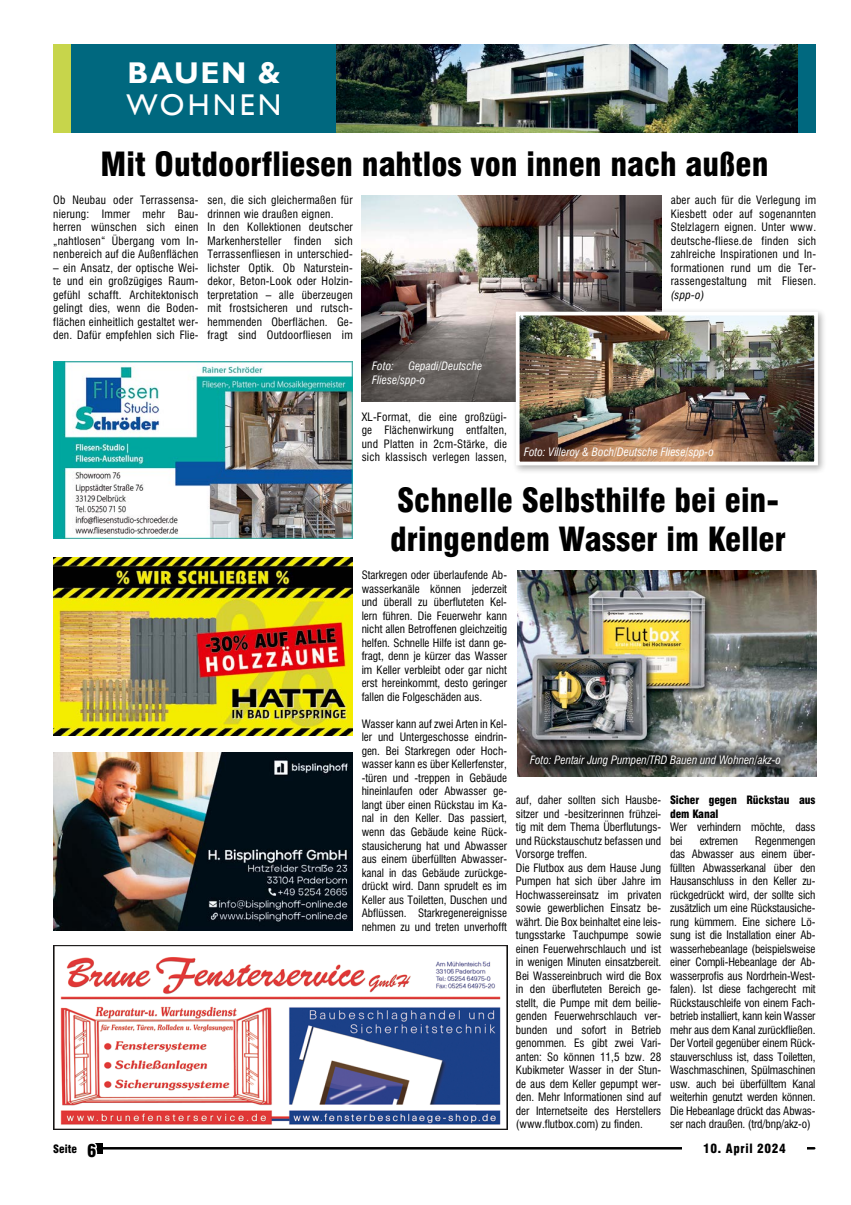
<style>
.page{position:relative;width:851px;height:1205px;background:#fff}
.page>*{position:absolute;margin:0;border:0;box-sizing:border-box;transform-origin:0 0}
.t1{font:900 condensed 32.5px/39.5px "Swiss 721 BT";color:#000}
.t2{font:700 30px "Gill Sans";letter-spacing:.05em;color:#fff}
.t3{font:30px "Gill Sans";letter-spacing:.11em;color:#fff}
.t4{font:900 condensed 12.5px "Swiss 721 BT";letter-spacing:.05em;color:#000}
.t5{font:11.25px/13.5px "Swis 721 BT Condensed 2";color:#000;text-align:justify}
.t6{font:11.25px/13.5px "Swis 721 BT Condensed 2";letter-spacing:.02em;color:#000}
.t7{font:11.25px/13.5px "Swis 721 BT Condensed 3";color:#fff}
.t8{font:900 condensed 11.25px/13.5px "Swiss 721 BT";letter-spacing:-.01em;color:#000}
.t9{font:11.25px "Swis 721 BT Condensed 3";color:#000}
.s1{font-size:17.5px;color:#fff}
</style>
<div class="page">
<hr style="left:97px;top:1147px;width:717px;height:2px;background:#000">
<div style="left:92px;top:1143px;width:10px;height:10px;background:#000"></div>
<div style="left:682px;top:1136px;width:124px;height:24px;background:#fff"></div>
<div style="left:53px;top:44px;width:762px;height:89px;background:#00687f"></div>
<div style="left:53px;top:44px;width:18px;height:89px;background:#c7d54b"></div>
<img style="left:337px;top:44px;width:460px;height:89px">
<img style="left:53px;top:558px;width:300px;height:177px">
<img style="left:53px;top:361px;width:300px;height:178px">
<img style="left:361px;top:195px;width:300px;height:206px">
<img style="left:53px;top:753px;width:300px;height:177px">
<img style="left:53px;top:945px;width:454px;height:185px">
<div style="left:511px;top:307px;width:315px;height:167px;background:#000;opacity:.32"></div>
<img style="left:520px;top:317px;width:292px;height:143px">
<div style="left:515px;top:312px;width:302px;height:153px;border:4px solid #fff"></div>
<img style="left:517px;top:570px;width:299px;height:207px">
<svg style="left:517px;top:742px;width:275px;height:35px;background:#515350"></svg>
<h2 class="t2" style="left:127px;top:55px;width:154px">BAUEN &amp;</h2>
<h2 class="t3" style="left:126px;top:88px;width:156px">WOHNEN</h2>
<h1 class="t1" style="left:101px;top:144px;width:669px">Mit Outdoorfliesen nahtlos von innen nach außen</h1>
<p class="t5" style="left:53px;top:193px;width:147px">Ob Neubau oder Terrassensa&shy;nierung: Immer mehr Bau&shy;herren wünschen sich einen „nahtlosen“ Übergang vom In&shy;nenbereich auf die Außenflächen</p>
<p class="t5" style="left:53px;top:261px;width:147px">– ein Ansatz, der optische Wei&shy;te und ein großzügiges Raum&shy;gefühl schafft. Architektonisch gelingt dies, wenn die Boden&shy;flächen einheitlich gestaltet wer&shy;den. Dafür empfehlen sich Flie-</p>
<p class="t6" style="left:207px;top:193px;width:147px">sen, die sich gleichermaßen für drinnen wie draußen eignen.<br>In den Kollektionen deutscher<br>Markenhersteller finden sich<br>Terrassenfliesen in unterschied&shy;lichster Optik. Ob Naturstein&shy;dekor, Beton-Look oder Holzin&shy;terpretation – alle überzeugen mit frostsicheren und rutsch&shy;hemmenden Oberflächen. Ge&shy;fragt sind Outdoorfliesen im</p>
<p class="t5" style="left:670px;top:193px;width:147px">aber auch für die Verlegung im Kiesbett oder auf sogenannten Stelzlagern eignen. Unter www. deutsche-fliese.de finden sich zahlreiche Inspirationen und In&shy;formationen rund um die Ter&shy;rassengestaltung mit Fliesen.</p>
<p class="t9" style="left:670px;top:288px;width:35px">(spp-o)</p>
<p class="t7" style="left:372px;top:359px;width:111px;text-indent:36px">Gepadi/Deutsche<br>Fliese/spp-o</p>
<p class="t7" style="left:372px;top:359px;width:23px">Foto:</p>
<p class="t5" style="left:361px;top:410px;width:147px">XL-Format, die eine großzügi&shy;ge Flächenwirkung entfalten, und Platten in 2cm-Stärke, die sich klassisch verlegen lassen,</p>
<p class="t7" style="left:524px;top:445px;width:191px">Foto: Villeroy &amp; Boch/Deutsche Fliese/spp-o</p>
<h1 class="t1" style="left:390px;top:480px;width:397px">Schnelle Selbsthilfe bei ein&shy;dringendem Wasser im Keller</h1>
<p class="t5" style="left:361px;top:568px;width:147px">Starkregen oder überlaufende Ab&shy;wasserkanäle können jederzeit und überall zu überfluteten Kel&shy;lern führen. Die Feuerwehr kann nicht allen Betroffenen gleichzeitig helfen. Schnelle Hilfe ist dann ge&shy;fragt, denn je kürzer das Wasser im Keller verbleibt oder gar nicht erst hereinkommt, desto geringer fallen die Folgeschäden aus.</p>
<p class="t5" style="left:361px;top:717px;width:147px">Wasser kann auf zwei Arten in Kel&shy;ler und Untergeschosse eindrin&shy;gen. Bei Starkregen oder Hoch&shy;wasser kann es über Kellerfenster, -türen und -treppen in Gebäude hineinlaufen oder Abwasser ge&shy;langt über einen Rückstau im Ka&shy;nal in den Keller. Das passiert, wenn das Gebäude keine Rück&shy;stausicherung hat und Abwasser aus einem überfüllten Abwasser&shy;kanal in das Gebäude zurückge&shy;drückt wird. Dann sprudelt es im Keller aus Toiletten, Duschen und Abflüssen. Starkregenereignisse nehmen zu und treten unverhofft</p>
<p class="t7" style="left:530px;top:753px;width:252px">Foto: Pentair Jung Pumpen/TRD Bauen und Wohnen/akz-o</p>
<p class="t5" style="left:516px;top:793px;width:147px;text-align:left">auf, daher sollten sich Hausbe&shy;sitzer und -besitzerinnen frühzei&shy;tig mit dem Thema Überflutungs&shy;und Rückstauschutz befassen und<br>Vorsorge treffen.<br>Die Flutbox aus dem Hause Jung<br>Pumpen hat sich über Jahre im<br>Hochwassereinsatz im privaten sowie gewerblichen Einsatz be&shy;währt. Die Box beinhaltet eine leis&shy;tungsstarke Tauchpumpe sowie einen Feuerwehrschlauch und ist in wenigen Minuten einsatzbereit.<br>Bei Wassereinbruch wird die Box in den überfluteten Bereich ge&shy;stellt, die Pumpe mit dem beilie&shy;genden Feuerwehrschlauch ver&shy;bunden und sofort in Betrieb genommen. Es gibt zwei Vari&shy;anten: So können 11,5 bzw. 28<br>Kubikmeter Wasser in der Stun&shy;de aus dem Keller gepumpt wer&shy;den. Mehr Informationen sind auf der Internetseite des Herstellers (www.flutbox.com) zu finden.</p>
<p class="t8" style="left:670px;top:793px;width:147px">Sicher gegen Rückstau aus dem Kanal</p>
<p class="t5" style="left:670px;top:820px;width:147px">Wer verhindern möchte, dass bei</p>
<p class="t5" style="left:670px;top:834px;width:147px;text-indent:85px">Regenmengen das Abwasser aus einem über&shy;füllten Abwasserkanal über den Hausanschluss in den Keller zu&shy;rückgedrückt wird, der sollte sich zusätzlich um eine Rückstausiche&shy;rung kümmern. Eine sichere Lö&shy;sung ist die Installation einer Ab&shy;wasserhebeanlage (beispielsweise einer Compli-Hebeanlage der Ab&shy;wasserprofis aus Nordrhein-West&shy;falen). Ist diese fachgerecht mit Rückstauschleife von einem Fach&shy;betrieb installiert, kann kein Wasser mehr aus dem Kanal zurückfließen.<br>Der Vorteil gegenüber einem Rück&shy;stauverschluss ist, dass Toiletten, Waschmaschinen, Spülmaschinen usw. auch bei überfülltem Kanal weiterhin genutzt werden können.<br>Die Hebeanlage drückt das Abwas&shy;ser nach draußen. (trd/bnp/akz-o)</p>
<p class="t5" style="left:699px;top:834px;width:40px">extremen</p>
<p class="t8" style="left:53px;top:1142px;width:45px">Seite <span class="s1">6</span></p>
<p class="t4" style="left:703px;top:1141px;width:84px">10. April 2024</p>
</div>
